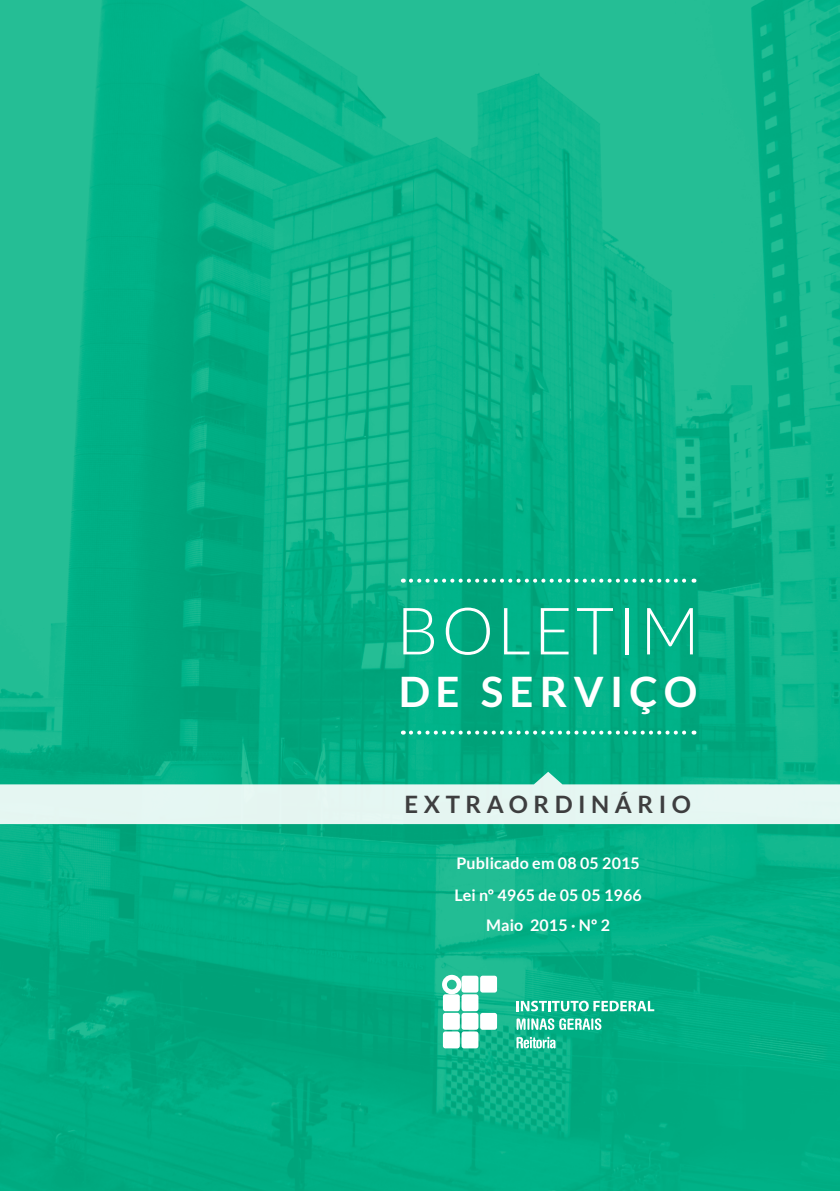
<style>
.page{position:relative;width:840px;height:1191px;background:#fff}
.page>*{position:absolute;margin:0;border:0;box-sizing:border-box;transform-origin:0 0}
.t1{font:300 65.4px "Lato";letter-spacing:.05em;color:#fff}
.t2{font:700 42px "Lato";letter-spacing:.15em;color:#fff}
.t3{font:700 24px "Lato";letter-spacing:.23em;color:#3e3e3f}
.t4{font:700 16px "Lato";letter-spacing:.01em;color:#fff}
</style>
<div class="page">
<img style="left:0;top:0;width:839px;height:1191px">
<svg style="left:0;top:771px;width:839px;height:53px;background:#ace4d6"></svg>
<svg style="left:516px;top:1000px;width:138px;height:11px"></svg>
<svg style="left:516px;top:1018px;width:85px;height:12px"></svg>
<svg style="left:516px;top:1036px;width:39px;height:12px"></svg>
<div style="left:442px;top:994px;width:17px;height:17px;background:#fff;border-radius:3px"></div>
<div style="left:442px;top:1013px;width:17px;height:16px;background:#fff;border-radius:3px"></div>
<div style="left:442px;top:1031px;width:17px;height:17px;background:#fff;border-radius:3px"></div>
<div style="left:461px;top:975px;width:17px;height:17px;background:#fff;border-radius:3px"></div>
<div style="left:461px;top:994px;width:17px;height:17px;background:#fff;border-radius:3px"></div>
<div style="left:461px;top:1013px;width:17px;height:16px;background:#fff;border-radius:3px"></div>
<div style="left:480px;top:1013px;width:17px;height:16px;background:#fff;border-radius:3px"></div>
<div style="left:461px;top:1031px;width:17px;height:17px;background:#fff;border-radius:3px"></div>
<div style="left:480px;top:975px;width:17px;height:17px;background:#fff;border-radius:3px"></div>
<svg style="left:442px;top:974px;width:19px;height:20px"></svg>
<svg style="left:410px;top:730px;width:284px;height:4px"></svg>
<svg style="left:410px;top:578px;width:284px;height:4px"></svg>
<p class="t1" style="left:396px;top:596px;width:304px">BOLETIM</p>
<p class="t2" style="left:398px;top:668px;width:300px">DE SERVIÇO</p>
<p class="t3" style="left:404px;top:790px;width:288px">EXTRAORDINÁRIO</p>
<p class="t4" style="left:456px;top:853px;width:185px">Publicado em 08 05 2015</p>
<p class="t4" style="left:454px;top:886px;width:188px">Lei nº 4965 de 05 05 1966</p>
<p class="t4" style="left:486px;top:915px;width:125px">Maio 2015 · Nº 2</p>
</div>
